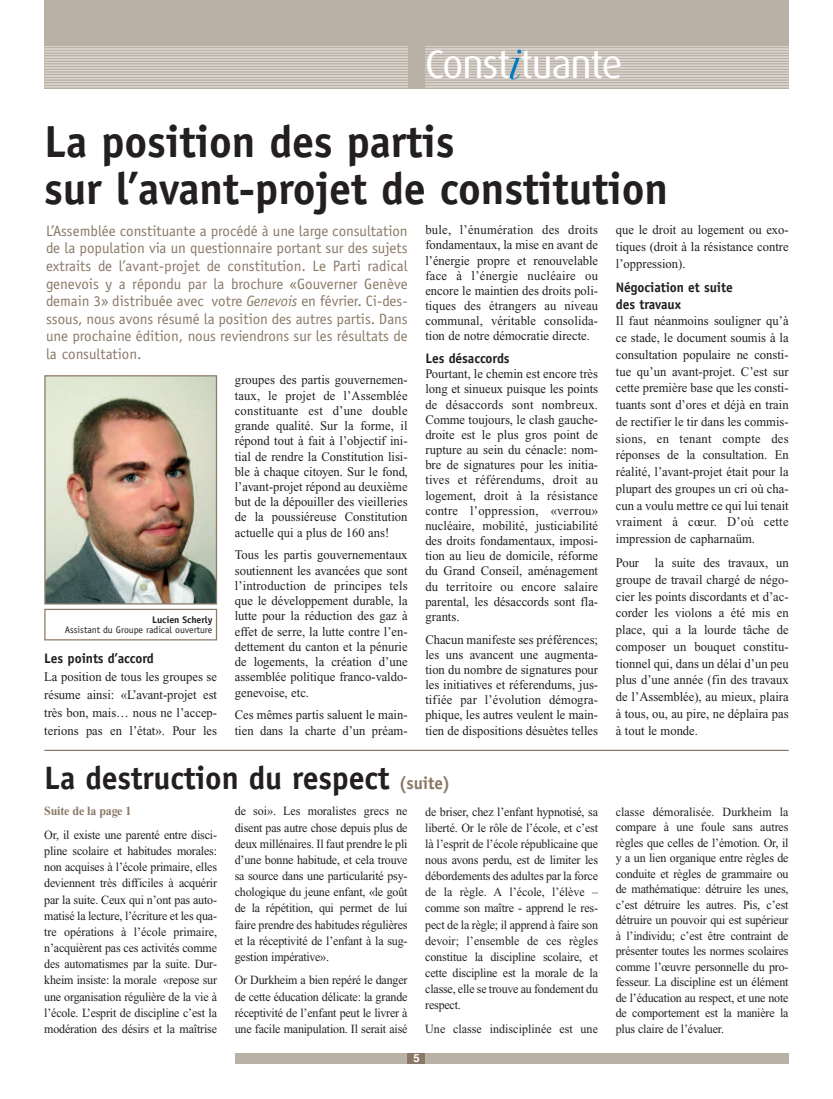
<style>
.page{position:relative;width:833px;height:1099px;background:#fff}
.page>*{position:absolute;margin:0;border:0;box-sizing:border-box;transform-origin:0 0}
.t1{font:700 45px/47.5px "Officina Sans";letter-spacing:-.005em;color:#231f20}
.t2{font:39.88px "Dax";letter-spacing:-.025em;color:#fff}
.t3{font:38.25px "Dax";letter-spacing:-.005em;color:#fff}
.t4{font:700 32.5px "Officina Sans";letter-spacing:-.005em;color:#231f20}
.t5{font:15px/17.5px "Officina Sans";color:#8a7966;text-align:justify}
.t6{font:700 13.75px/16.8px "Officina Sans";letter-spacing:-.005em;color:#231f20}
.t7{font:13.12px/15.1px "Times New Roman";color:#231f20;text-align:justify;scale:.96 1}
.t8{font:12.5px/16.1px "Times New Roman";letter-spacing:-.015em;color:#231f20;text-align:justify;scale:.96 1}
.t9{font:12.5px "Times New Roman";letter-spacing:.005em;color:#231f20;scale:.96 1}
.t10{font:700 12.5px "Times New Roman";letter-spacing:-.015em;color:#8a7966;scale:.96 1}
.t11{font:700 11.25px "Helvetica";color:#fff}
.t12{font:9.62px "Officina Sans";letter-spacing:-.005em;color:#231f20}
.t13{font:700 9.62px "Officina Sans";letter-spacing:-.005em;color:#231f20}
.s1{font-size:39.88px}
.s2{font-style:italic}
.s3{font-size:17.5px;color:#8a7966}
</style>
<div class="page">
<div style="left:235px;top:1052px;width:553px;height:11px;background:#bab1a6"></div>
<div style="left:407px;top:1052px;width:18px;height:11px;background:#8a7966"></div>
<div style="left:44px;top:608px;width:173px;height:32px;border:1px solid #8a7966"></div>
<img style="left:46px;top:377px;width:169px;height:225px">
<div style="left:44px;top:375px;width:173px;height:229px;border:1px solid #8a7966"></div>
<hr style="left:44px;top:749px;width:744px;height:2px;background:#8a7966">
<div style="left:44px;top:0;width:744px;height:89px;background:#bab1a6"></div>
<hr style="left:425px;top:46px;width:363px;height:1px;background:#cac3b9">
<hr style="left:425px;top:49px;width:363px;height:1px;background:#cac3b9">
<hr style="left:425px;top:51px;width:363px;height:1px;background:#cac3b9">
<hr style="left:425px;top:54px;width:363px;height:1px;background:#cac3b9">
<hr style="left:425px;top:57px;width:363px;height:1px;background:#cac3b9">
<hr style="left:425px;top:59px;width:363px;height:1px;background:#cac3b9">
<hr style="left:425px;top:62px;width:363px;height:1px;background:#cac3b9">
<hr style="left:425px;top:65px;width:363px;height:1px;background:#cac3b9">
<hr style="left:425px;top:67px;width:363px;height:1px;background:#cac3b9">
<hr style="left:425px;top:70px;width:363px;height:1px;background:#cac3b9">
<hr style="left:425px;top:73px;width:363px;height:1px;background:#cac3b9">
<hr style="left:425px;top:75px;width:363px;height:2px;background:#cac3b9">
<hr style="left:425px;top:78px;width:363px;height:1px;background:#cac3b9">
<hr style="left:425px;top:81px;width:363px;height:1px;background:#cac3b9">
<hr style="left:425px;top:84px;width:363px;height:1px;background:#cac3b9">
<hr style="left:425px;top:86px;width:363px;height:1px;background:#cac3b9">
<hr style="left:44px;top:46px;width:363px;height:1px;background:#cac3b9">
<hr style="left:44px;top:49px;width:363px;height:1px;background:#cac3b9">
<hr style="left:44px;top:51px;width:363px;height:1px;background:#cac3b9">
<hr style="left:44px;top:54px;width:363px;height:1px;background:#cac3b9">
<hr style="left:44px;top:57px;width:363px;height:1px;background:#cac3b9">
<hr style="left:44px;top:59px;width:363px;height:1px;background:#cac3b9">
<hr style="left:44px;top:62px;width:363px;height:1px;background:#cac3b9">
<hr style="left:44px;top:65px;width:363px;height:1px;background:#cac3b9">
<hr style="left:44px;top:67px;width:363px;height:1px;background:#cac3b9">
<hr style="left:44px;top:70px;width:363px;height:1px;background:#cac3b9">
<hr style="left:44px;top:73px;width:363px;height:1px;background:#cac3b9">
<hr style="left:44px;top:75px;width:363px;height:2px;background:#cac3b9">
<hr style="left:44px;top:78px;width:363px;height:1px;background:#cac3b9">
<hr style="left:44px;top:81px;width:363px;height:1px;background:#cac3b9">
<hr style="left:44px;top:84px;width:363px;height:1px;background:#cac3b9">
<hr style="left:44px;top:86px;width:363px;height:1px;background:#cac3b9">
<svg style="left:510px;top:50px;width:11px;height:29px"></svg>
<h3 class="t3" style="left:425px;top:49px;width:252px"><span class="s1">Cons</span>v e du parti</h3>
<h2 class="t2" style="left:497px;top:46px;width:127px">t tuante</h2>
<h1 class="t1" style="left:44px;top:121px;width:625px">La position des partis<br>sur l’avant-projet de constitution</h1>
<p class="t5" style="left:46px;top:223px;width:363px">L’Assemblée constituante a procédé à une large consultation de la population via un questionnaire portant sur des sujets extraits de l’avant-projet de constitution. Le Parti radical genevois y a répondu par la brochure «Gouverner Genève demain 3» distribuée avec votre <span class="s2">Genevois</span> en février. Ci-des&shy;ssous, nous avons résumé la position des autres partis. Dans une prochaine édition, nous reviendrons sur les résultats de la consultation.</p>
<p class="t7" style="left:425px;top:223px;width:181px">bule, l’énumération des droits fondamentaux, la mise en avant de l’énergie propre et renouvelable face à l’énergie nucléaire ou encore le maintien des droits poli&shy;tiques des étrangers au niveau communal, véritable consolida&shy;tion de notre démocratie directe.</p>
<p class="t6" style="left:425px;top:351px;width:86px">Les désaccords</p>
<p class="t7" style="left:425px;top:367px;width:181px">Pourtant, le chemin est encore très long et sinueux puisque les points de désaccords sont nombreux.<br>Comme toujours, le clash gauche&shy;droite est le plus gros point de rupture au sein du cénacle: nom&shy;bre de signatures pour les initia&shy;tives et référendums, droit au logement, droit à la résistance contre l’oppression, «verrou» nucléaire, mobilité, justiciabilité des droits fondamentaux, imposi&shy;tion au lieu de domicile, réforme du Grand Conseil, aménagement du territoire ou encore salaire parental, les désaccords sont fla&shy;grants.</p>
<p class="t7" style="left:425px;top:633px;width:181px">Chacun manifeste ses préférences; les uns avancent une augmenta&shy;tion du nombre de signatures pour les initiatives et réferendums, jus&shy;tifiée par l’évolution démogra&shy;phique, les autres veulent le main&shy;tien de dispositions désuètes telles</p>
<p class="t7" style="left:235px;top:373px;width:181px">groupes des partis gouvernemen&shy;taux, le projet de l’Assemblée constituante est d’une double grande qualité. Sur la forme, il répond tout à fait à l’objectif ini&shy;tial de rendre la Constitution lisi&shy;ble à chaque citoyen. Sur le fond, l’avant-projet répond au deuxième but de la dépouiller des vieilleries de la poussiéreuse Constitution actuelle qui a plus de 160 ans!</p>
<p class="t7" style="left:235px;top:548px;width:181px">Tous les partis gouvernementaux soutiennent les avancées que sont l’introduction de principes tels que le développement durable, la lutte pour la réduction des gaz à effet de serre, la lutte contre l’en&shy;dettement du canton et la pénurie de logements, la création d’une assemblée politique franco-valdo&shy;genevoise, etc.</p>
<p class="t7" style="left:235px;top:708px;width:181px">Ces mêmes partis saluent le main&shy;tien dans la charte d’un préam-</p>
<p class="t13" style="left:152px;top:615px;width:62px">Lucien Scherly</p>
<p class="t12" style="left:65px;top:626px;width:149px">Assistant du Groupe radical ouverture</p>
<p class="t6" style="left:44px;top:651px;width:111px">Les points d’accord</p>
<p class="t7" style="left:44px;top:668px;width:181px;line-height:18px">La position de tous les groupes se résume ainsi: «L’avant-projet est très bon, mais… nous ne l’accep&shy;terions pas en l’état». Pour les</p>
<h3 class="t4" style="left:44px;top:765px;width:408px">La destruction du respect <span class="s3">(suite)</span></h3>
<p class="t10" style="left:44px;top:807px;width:92px">Suite de la page 1</p>
<p class="t8" style="left:44px;top:827px;width:181px">Or, il existe une parenté entre disci&shy;pline scolaire et habitudes morales: non acquises à l’école primaire, elles deviennent très difficiles à acquérir par la suite. Ceux qui n’ont pas auto&shy;matisé la lecture, l’écriture et les qua&shy;tre opérations à l’école primaire, n’acquièrent pas ces activités comme des automatismes par la suite. Dur&shy;kheim insiste: la morale «repose sur une organisation régulière de la vie à l’école. L’esprit de discipline c’est la modération des désirs et la maîtrise</p>
<p class="t8" style="left:235px;top:804px;width:181px">de soi». Les moralistes grecs ne disent pas autre chose depuis plus de deux millénaires. Il faut prendre le pli d’une bonne habitude, et cela trouve sa source dans une particularité psy&shy;chologique du jeune enfant, «le goût de la répétition, qui permet de lui faire prendre des habitudes régulières et la réceptivité de l’enfant à la sug&shy;gestion impérative».</p>
<p class="t8" style="left:235px;top:973px;width:181px">Or Durkheim a bien repéré le danger de cette éducation délicate: la grande réceptivité de l’enfant peut le livrer à une facile manipulation. Il serait aisé</p>
<p class="t8" style="left:425px;top:804px;width:181px">de briser, chez l’enfant hypnotisé, sa liberté. Or le rôle de l’école, et c’est là l’esprit de l’école républicaine que nous avons perdu, est de limiter les débordements des adultes par la force de la règle. A l’école, l’élève – comme son maître - apprend le res&shy;pect de la règle; il apprend à faire son devoir; l’ensemble de ces règles constitue la discipline scolaire, et cette discipline est la morale de la classe, elle se trouve au fondement du respect.</p>
<p class="t9" style="left:425px;top:1024px;width:181px">Une classe indisciplinée est une</p>
<p class="t11" style="left:413px;top:1053px;width:8px">5</p>
<p class="t7" style="left:616px;top:223px;width:181px;line-height:16.8px">que le droit au logement ou exo&shy;tiques (droit à la résistance contre l’oppression).</p>
<p class="t6" style="left:616px;top:280px;width:118px">Négociation et suite des travaux</p>
<p class="t7" style="left:616px;top:314px;width:181px;line-height:16.8px">Il faut néanmoins souligner qu’à ce stade, le document soumis à la consultation populaire ne consti&shy;tue qu’un avant-projet. C’est sur cette première base que les consti&shy;tuants sont d’ores et déjà en train de rectifier le tir dans les commis&shy;sions, en tenant compte des réponses de la consultation. En réalité, l’avant-projet était pour la plupart des groupes un cri où cha&shy;cun a voulu mettre ce qui lui tenait vraiment à cœur. D’où cette impression de capharnaüm.</p>
<p class="t7" style="left:616px;top:555px;width:181px;line-height:16.8px">Pour la suite des travaux, un groupe de travail chargé de négo&shy;cier les points discordants et d’ac&shy;corder les violons a été mis en place, qui a la lourde tâche de composer un bouquet constitu&shy;tionnel qui, dans un délai d’un peu plus d’une année (fin des travaux de l’Assemblée), au mieux, plaira à tous, ou, au pire, ne déplaira pas à tout le monde.</p>
<p class="t8" style="left:616px;top:804px;width:181px;line-height:15.5px">classe démoralisée. Durkheim la compare à une foule sans autres règles que celles de l’émotion. Or, il y a un lien organique entre règles de conduite et règles de grammaire ou de mathématique: détruire les unes, c’est détruire les autres. Pis, c’est détruire un pouvoir qui est supérieur à l’individu; c’est être contraint de présenter toutes les normes scolaires comme l’œuvre personnelle du pro&shy;fesseur. La discipline est un élément de l’éducation au respect, et une note de comportement est la manière la plus claire de l’évaluer.</p>
</div>
